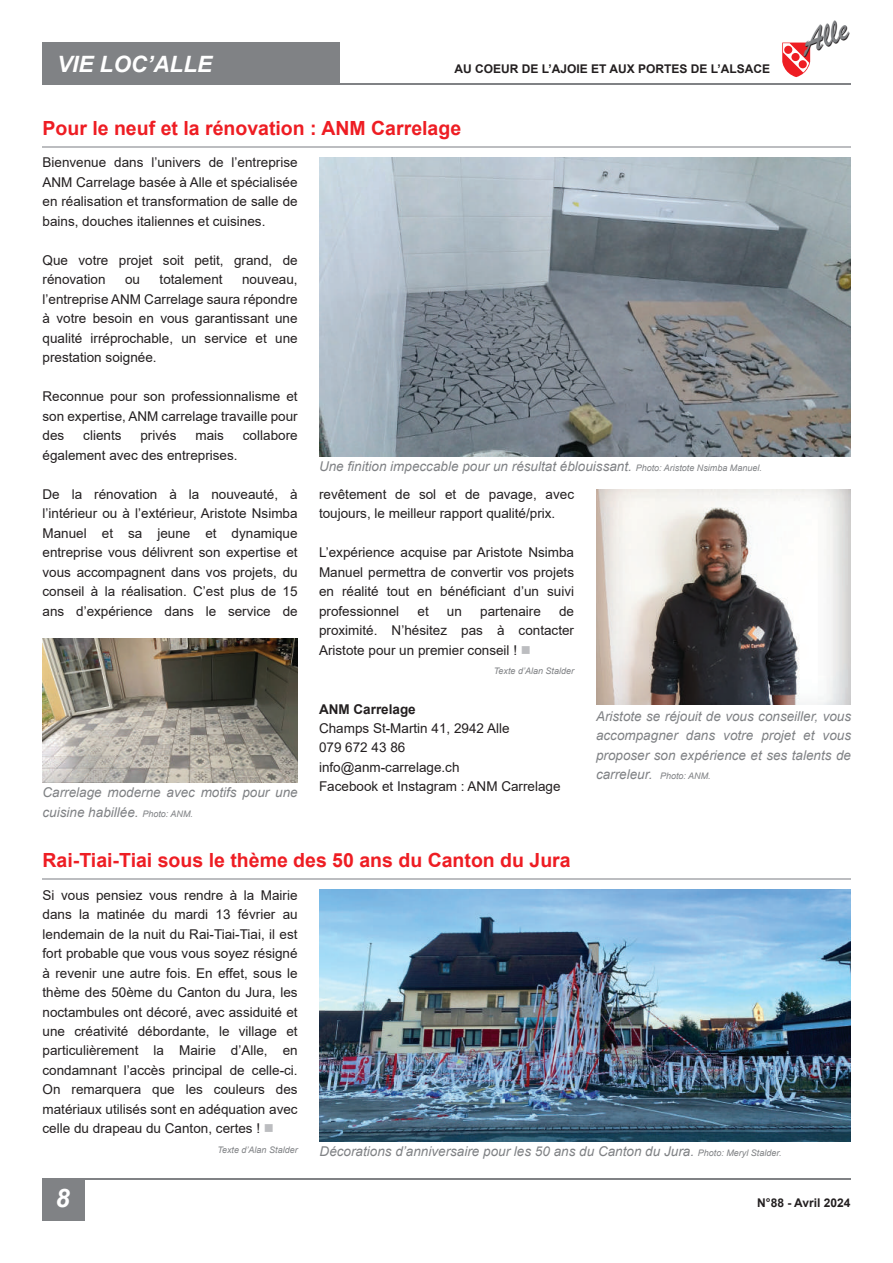
<style>
.page{position:relative;width:893px;height:1263px;background:#fff}
.page>*{position:absolute;margin:0;border:0;box-sizing:border-box;transform-origin:0 0}
.t1{font:34.65px "Brush Script";color:#231f20}
.t2{font:italic 700 25.5px "Arial";color:#fff}
.t3{font:italic 700 22.5px "Arial";color:#fff}
.t4{font:700 19.5px "Arial";color:#ee1d23}
.t5{font:13.5px/19.5px "Arial";color:#231f20;text-align:justify}
.t6{font:italic 13.5px/19.5px "Arial";color:#808285}
.t7{font:700 13.5px "Arial";color:#231f20}
.t8{font:700 12px "Arial";color:#231f20}
.t9{font:italic 9px "Arial";color:#808285}
.s1{font-size:9px}
.s2{color:#bcbdc0}
</style>
<div class="page">
<div style="left:43px;top:43px;width:297px;height:42px;background:#808285"></div>
<hr style="left:43px;top:84px;width:807px;height:1px;background:#808285">
<div style="left:43px;top:1178px;width:42px;height:42px;background:#808285"></div>
<hr style="left:43px;top:1178px;width:807px;height:1px;background:#808285">
<svg style="left:782px;top:43px;width:28px;height:34px"></svg>
<hr style="left:43px;top:146px;width:808px;height:2px;background:#bcbdc0">
<img style="left:319px;top:158px;width:532px;height:299px">
<img style="left:43px;top:638px;width:255px;height:144px">
<img style="left:596px;top:489px;width:255px;height:215px">
<hr style="left:43px;top:878px;width:808px;height:2px;background:#bcbdc0">
<img style="left:319px;top:890px;width:532px;height:252px">
<h3 class="t3" style="left:57px;top:50px;width:157px">VIE LOC’ALLE</h3>
<p class="t8" style="left:454px;top:60px;width:317px">AU COEUR DE L’AJOIE ET AUX PORTES DE L’ALSACE</p>
<h1 class="t1" style="left:795px;top:25px;width:50px;rotate:-21deg">Alle</h1>
<h3 class="t4" style="left:43px;top:115px;width:420px">Pour le neuf et la rénovation : ANM Carrelage</h3>
<p class="t5" style="left:43px;top:153px;width:257px">Bienvenue dans l’univers de l’entreprise ANM Carrelage basée à Alle et spécialisée en réalisation et transformation de salle de bains, douches italiennes et cuisines.</p>
<p class="t5" style="left:43px;top:250px;width:257px">Que votre projet soit petit, grand, de rénovation</p>
<p class="t5" style="left:125px;top:270px;width:17px">ou</p>
<p class="t5" style="left:160px;top:270px;width:65px">totalement</p>
<p class="t5" style="left:43px;top:270px;width:257px;text-indent:200px">nouveau, l’entreprise ANM Carrelage saura répondre à votre besoin en vous garantissant une qualité irréprochable, un service et une prestation soignée.</p>
<p class="t5" style="left:43px;top:387px;width:257px">Reconnue pour son professionnalisme et son expertise, ANM carrelage travaille pour des</p>
<p class="t5" style="left:83px;top:426px;width:40px">clients</p>
<p class="t5" style="left:140px;top:426px;width:38px">privés</p>
<p class="t5" style="left:195px;top:426px;width:30px">mais</p>
<p class="t5" style="left:243px;top:426px;width:56px">collabore</p>
<p class="t5" style="left:43px;top:445px;width:197px">également avec des entreprises.</p>
<p class="t5" style="left:43px;top:484px;width:257px">De la rénovation à la nouveauté, à l’intérieur ou à l’extérieur, Aristote Nsimba Manuel et sa jeune et dynamique entreprise vous délivrent son expertise et vous accompagnent dans vos projets, du conseil à la réalisation. C’est plus de 15 ans d’expérience dans le service de</p>
<p class="t5" style="left:319px;top:484px;width:257px">revêtement de sol et de pavage, avec toujours, le meilleur rapport qualité/prix.</p>
<p class="t6" style="left:319px;top:457px;width:444px">Une finition impeccable pour un résultat éblouissant. <span class="s1">Photo: Aristote Nsimba Manuel.</span></p>
<p class="t5" style="left:319px;top:543px;width:257px">L’expérience acquise par Aristote Nsimba Manuel permettra de convertir vos projets en réalité tout en bénéficiant d’un suivi professionnel</p>
<p class="t5" style="left:319px;top:601px;width:257px;text-indent:240px">de proximité. N’hésitez pas à contacter Aristote pour un premier conseil ! <span class="s2">■</span></p>
<p class="t9" style="left:494px;top:665px;width:82px">Texte d’Alan Stalder</p>
<p class="t7" style="left:319px;top:699px;width:98px">ANM Carrelage</p>
<p class="t5" style="left:319px;top:718px;width:243px;text-align:left">Champs St-Martin 41, 2942 Alle<br>079 672 43 86<br>info@anm-carrelage.ch<br>Facebook et Instagram : ANM Carrelage</p>
<p class="t5" style="left:417px;top:601px;width:13px">et</p>
<p class="t5" style="left:447px;top:601px;width:17px">un</p>
<p class="t5" style="left:480px;top:601px;width:62px">partenaire</p>
<p class="t6" style="left:596px;top:707px;width:257px;text-align:justify">Aristote se réjouit de vous conseiller, vous accompagner dans votre projet et vous proposer son expérience et ses talents de carreleur. <span class="s1">Photo: ANM.</span></p>
<p class="t6" style="left:43px;top:783px;width:257px">Carrelage moderne avec motifs pour une cuisine habillée. <span class="s1">Photo: ANM.</span></p>
<h3 class="t4" style="left:43px;top:847px;width:530px">Rai-Tiai-Tiai sous le thème des 50 ans du Canton du Jura</h3>
<p class="t5" style="left:43px;top:885px;width:257px">Si vous pensiez vous rendre à la Mairie dans la matinée du mardi 13 février au lendemain de la nuit du Rai-Tiai-Tiai, il est fort probable que vous vous soyez résigné à revenir une autre fois. En effet, sous le thème des 50ème du Canton du Jura, les noctambules ont décoré, avec assiduité et une créativité débordante, le village et particulièrement la Mairie d’Alle, en condamnant l’accès principal de celle-ci.<br>On remarquera que les couleurs des matériaux utilisés sont en adéquation avec celle du drapeau du Canton, certes ! <span class="s2">■</span></p>
<p class="t9" style="left:217px;top:1144px;width:82px">Texte d’Alan Stalder</p>
<p class="t6" style="left:320px;top:1142px;width:463px">Décorations d’anniversaire pour les 50 ans du Canton du Jura. <span class="s1">Photo: Meryl Stalder.</span></p>
<h2 class="t2" style="left:56px;top:1181px;width:16px">8</h2>
<p class="t8" style="left:757px;top:1194px;width:95px">N°88 - Avril 2024</p>
</div>
